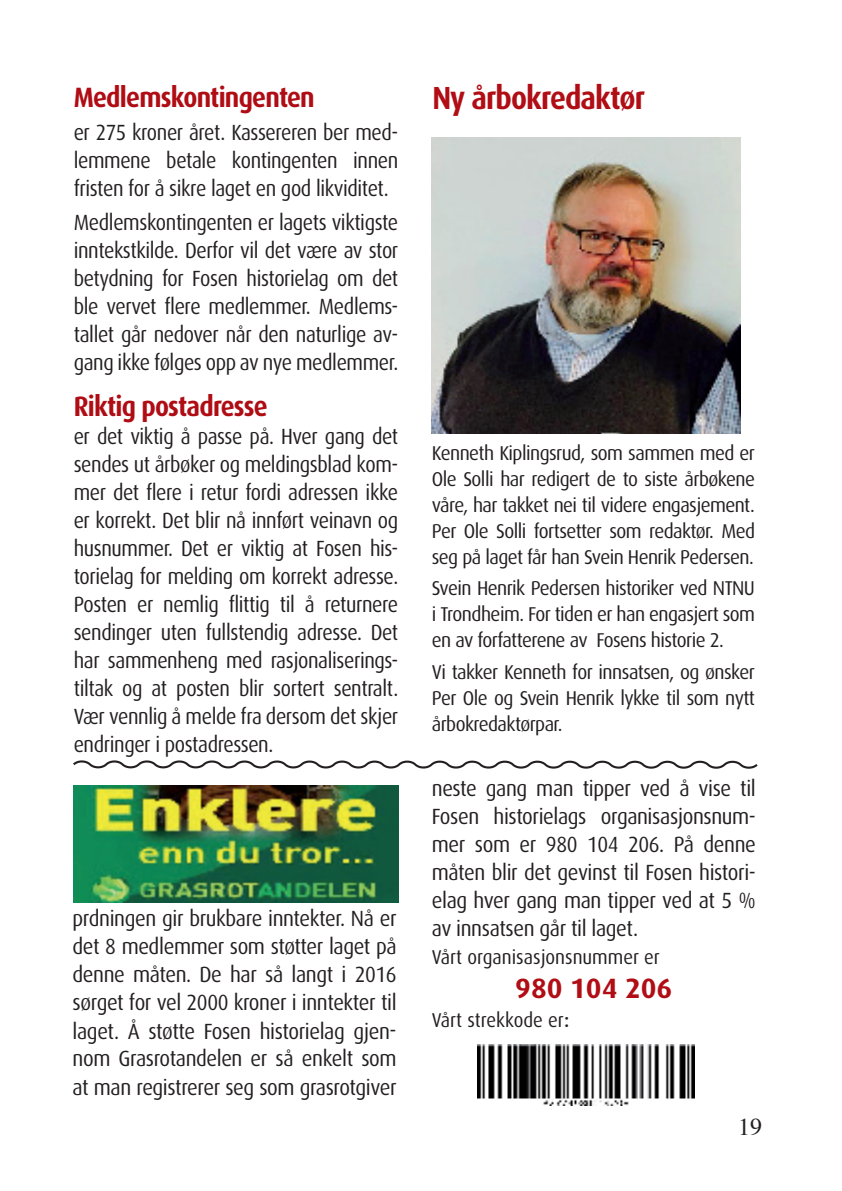
<style>
.page{position:relative;width:842px;height:1191px;background:#fff}
.page>*{position:absolute;margin:0;border:0;box-sizing:border-box;transform-origin:0 0}
.t1{font:700 32px "Dax";letter-spacing:-.03em;color:#b00d15;scale:.9 1}
.t2{font:700 28px "Dax";letter-spacing:-.03em;color:#af0c14;scale:.9 1}
.t3{font:700 28px "Dax";color:#b00d15}
.t4{font:24px "Times";color:#231f20}
.t5{font:22px/28px "Dax";letter-spacing:-.02em;color:#231f20;text-align:justify;scale:.9 1}
.t6{font:22px/28px "Dax";letter-spacing:-.02em;color:#231f20;text-align:justify;scale:.93 1}
.t7{font:20px/26px "Dax";letter-spacing:-.03em;color:#231f20;text-align:justify;scale:.95 1}
.t8{font:20px "Dax";color:#231f20;scale:.93 1}
.s1{font-size:24px}
</style>
<div class="page">
<img style="left:478px;top:1044px;width:217px;height:62px">
<svg style="left:73px;top:760px;width:685px;height:9px"></svg>
<img style="left:74px;top:785px;width:324px;height:117px">
<img style="left:432px;top:137px;width:308px;height:296px">
<p class="t2" style="left:74px;top:81px;width:269px">Medlemskontingenten</p>
<p class="t5" style="left:74px;top:119px;width:362px">er 275 kroner året. Kassereren ber med&shy;lemmene betale kontingenten innen fristen for å sikre laget en god likviditet.</p>
<p class="t5" style="left:74px;top:208px;width:362px">Medlemskontingenten er lagets viktigste inntekstkilde. Derfor vil det være av stor betydning for Fosen historielag om det ble vervet flere medlemmer. Medlems&shy;tallet går nedover når den naturlige av&shy;gang ikke følges opp av nye medlemmer.</p>
<p class="t2" style="left:74px;top:390px;width:217px">Riktig postadresse</p>
<p class="t5" style="left:74px;top:422px;width:362px">er det viktig å passe på. Hver gang det sendes ut årbøker og meldingsblad kom&shy;mer det flere i retur fordi adressen ikke er korrekt. Det blir nå innført veinavn og husnummer. Det er viktig at Fosen his&shy;torielag for melding om korrekt adresse.<br>Posten er nemlig flittig til å returnere sendinger uten fullstendig adresse. Det har sammenheng med rasjonaliserings&shy;tiltak og at posten blir sortert sentralt.<br>Vær vennlig å melde fra dersom det skjer endringer i postadressen.</p>
<p class="t6" style="left:73px;top:905px;width:350px">prdningen gir brukbare inntekter. Nå er det 8 medlemmer som støtter laget på denne måten. De har så langt i 2016 sørget for vel 2000 kroner i inntekter til laget. Å støtte Fosen historielag gjen&shy;nom Grasrotandelen er så enkelt som at man registrerer seg som grasrotgiver</p>
<h1 class="t1" style="left:432px;top:80px;width:238px">Ny årbokredaktør</h1>
<p class="t7" style="left:432px;top:440px;width:342px">Kenneth Kiplingsrud, som sammen med er Ole Solli har redigert de to siste årbøkene våre, har takket nei til videre engasjement.<br>Per Ole Solli fortsetter som redaktør. Med seg på laget får han Svein Henrik Pedersen.</p>
<p class="t7" style="left:432px;top:575px;width:342px">Svein Henrik Pedersen historiker ved NTNU i Trondheim. For tiden er han engasjert som en av forfatterene av Fosens historie 2.</p>
<p class="t7" style="left:432px;top:659px;width:342px">Vi takker Kenneth for innsatsen, og ønsker Per Ole og Svein Henrik lykke til som nytt årbokredaktørpar.</p>
<p class="t6" style="left:432px;top:774px;width:350px">neste gang man tipper ved å vise til Fosen historielags organisasjonsnum&shy;mer som er 980 104 206. På denne måten blir det gevinst til Fosen histori&shy;elag hver gang man tipper ved at 5 % av innsatsen går til laget.</p>
<p class="t8" style="left:432px;top:946px;width:247px">Vårt organisasjonsnummer er</p>
<p class="t3" style="left:515px;top:972px;width:159px">980 104 206</p>
<p class="t8" style="left:432px;top:1008px;width:150px">Vårt strekkode er<span class="s1">:</span></p>
<p class="t4" style="left:738px;top:1104px;width:25px">19</p>
</div>
